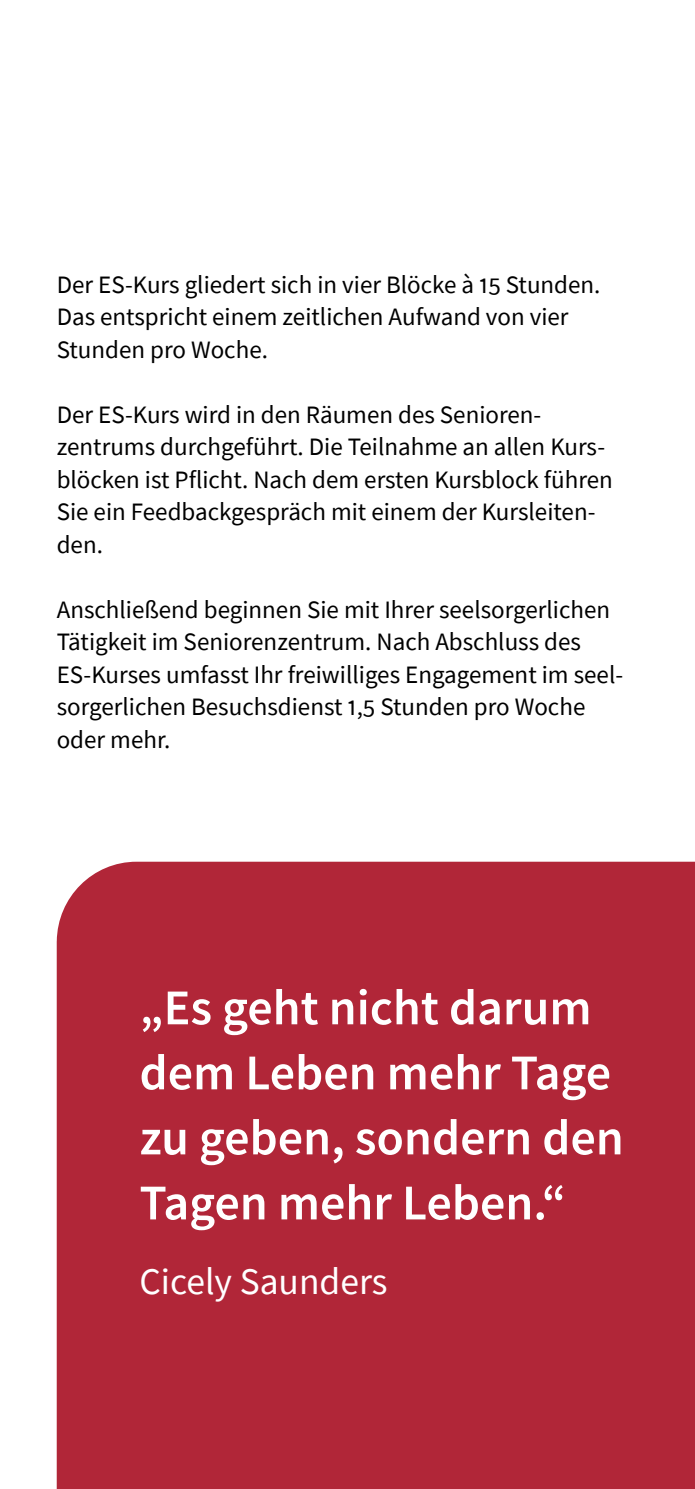
<style>
.page{position:relative;width:695px;height:1489px;background:#fff}
.page>*{position:absolute;margin:0;border:0;box-sizing:border-box;transform-origin:0 0}
.t1{font:600 50px/65px "Source Sans Pro";color:#fff}
.t2{font:37.5px "Source Sans Pro";color:#fff}
.t3{font:25px/32.5px "Source Sans Pro";color:#000}
</style>
<div class="page">
<div style="left:57px;top:861px;width:637px;height:627px;background:#b12638"></div>
<p class="t3" style="left:57px;top:268px;width:545px">Der ES-Kurs gliedert sich in vier Blöcke à 15 Stunden.<br>Das entspricht einem zeitlichen Aufwand von vier<br>Stunden pro Woche.</p>
<p class="t3" style="left:57px;top:398px;width:557px">Der ES-Kurs wird in den Räumen des Senioren&shy;zentrums durchgeführt. Die Teilnahme an allen Kurs&shy;blöcken ist Pflicht. Nach dem ersten Kursblock führen Sie ein Feedbackgespräch mit einem der Kursleiten&shy;den.</p>
<p class="t3" style="left:57px;top:593px;width:568px">Anschließend beginnen Sie mit Ihrer seelsorgerlichen Tätigkeit im Seniorenzentrum. Nach Abschluss des ES-Kurses umfasst Ihr freiwilliges Engagement im seel&shy;sorgerlichen Besuchsdienst 1,5 Stunden pro Woche oder mehr.</p>
<h1 class="t1" style="left:139px;top:974px;width:486px">„Es geht nicht darum dem Leben mehr Tage zu geben, sondern den<br>Tagen mehr Leben.“</h1>
<h2 class="t2" style="left:139px;top:1257px;width:249px">Cicely Saunders</h2>
</div>
